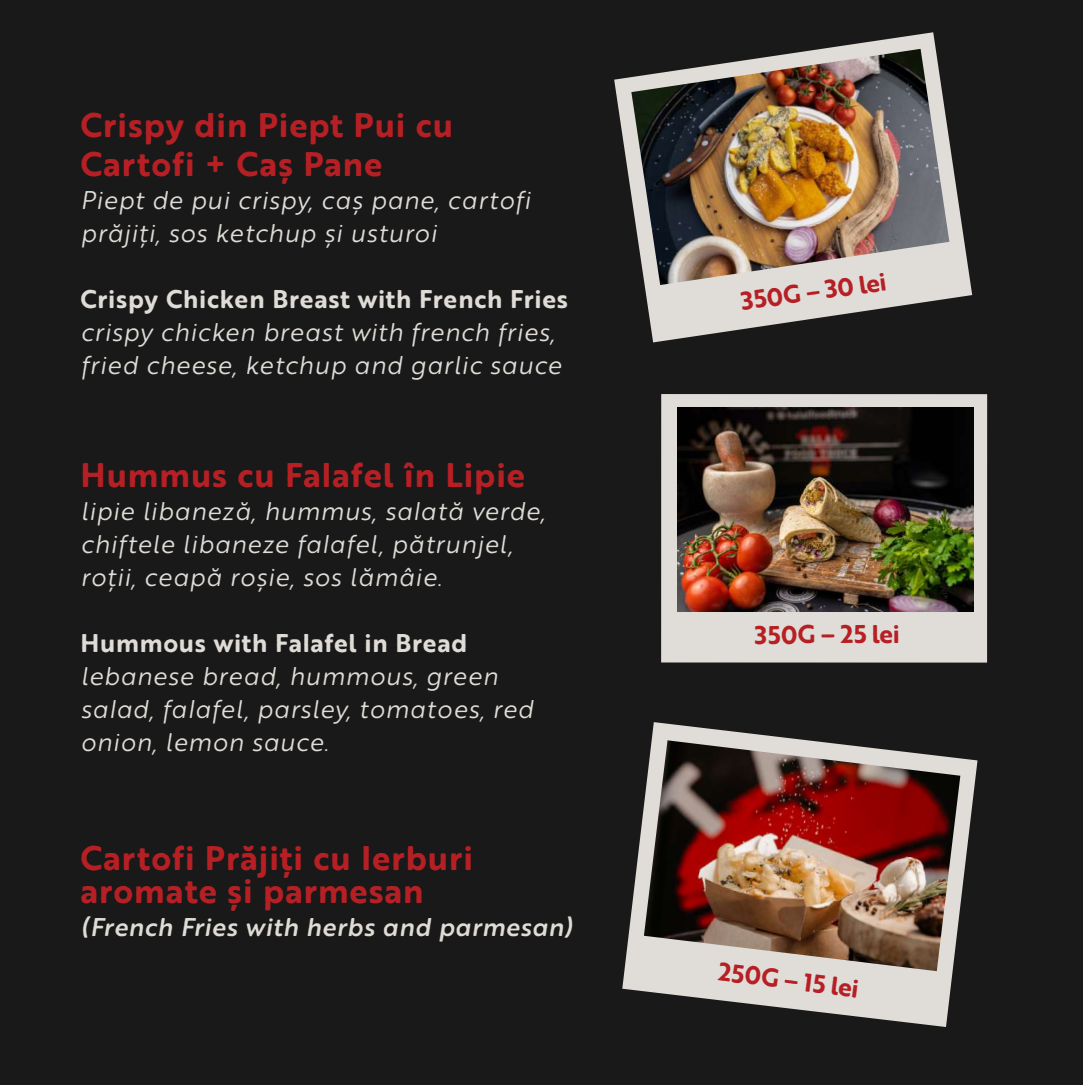
<style>
.page{position:relative;width:1083px;height:1085px;background:#fff}
.page>*{position:absolute;margin:0;border:0;box-sizing:border-box;transform-origin:0 0}
.t1{font:700 33.3px/33px "Brother 1816 Printed";letter-spacing:.025em;color:#b62025}
.t2{font:italic 25.05px/33px "Brother 1816 Printed";letter-spacing:.025em;color:#dfdbd6}
.t3{font:700 25.05px "Brother 1816 Printed";letter-spacing:.025em;color:#dfdbd6}
.t4{font:italic 500 25.05px "Brother 1816 Printed";letter-spacing:.025em;color:#dfdbd6}
.t5{font:700 24.9px "Brother 1816 Printed";letter-spacing:.005em;color:#b62025}
.t6{font:700 24.6px "Brother 1816 Printed";color:#b62025}
</style>
<div class="page">
<div style="left:0;top:0;width:1083px;height:1084px;background:#191919"></div>
<div style="left:661px;top:394px;width:326px;height:268px;background:#e0dcd7"></div>
<svg style="left:622px;top:722px;width:356px;height:305px"></svg>
<svg style="left:614px;top:32px;width:358px;height:310px"></svg>
<img style="left:677px;top:407px;width:297px;height:204px">
<img style="left:644px;top:740px;width:316px;height:231px">
<img style="left:631px;top:49px;width:318px;height:236px">
<h1 class="t1" style="left:81px;top:104px;width:374px;line-height:39px">Crispy din Piept Pui cu<br>Cartofi + Caș Pane</h1>
<p class="t2" style="left:81px;top:182px;width:451px">Piept de pui crispy, caș pane, cartofi prăjiți, sos ketchup și usturoi</p>
<p class="t3" style="left:81px;top:280px;width:489px">Crispy Chicken Breast with French Fries</p>
<p class="t2" style="left:81px;top:314px;width:482px">crispy chicken breast with french fries, fried cheese, ketchup and garlic sauce</p>
<h1 class="t1" style="left:81px;top:457px;width:446px">Hummus cu Falafel în Lipie</h1>
<p class="t2" style="left:81px;top:493px;width:466px">lipie libaneză, hummus, salată verde, chiftele libaneze falafel, pătrunjel, roții, ceapă roșie, sos lămâie.</p>
<p class="t3" style="left:81px;top:623px;width:388px">Hummous with Falafel in Bread</p>
<p class="t2" style="left:81px;top:658px;width:455px">lebanese bread, hummous, green salad, falafel, parsley, tomatoes, red onion, lemon sauce.</p>
<h1 class="t1" style="left:81px;top:840px;width:394px">Cartofi Prăjiți cu Ierburi aromate și parmesan</h1>
<p class="t4" style="left:81px;top:907px;width:493px">(French Fries with herbs and parmesan)</p>
<p class="t6" style="left:739px;top:283px;width:148px;rotate:-8deg">350G – 30 lei</p>
<p class="t5" style="left:755px;top:615px;width:147px">350G – 25 lei</p>
<p class="t5" style="left:721px;top:952px;width:143px;rotate:7deg">250G – 15 lei</p>
</div>
